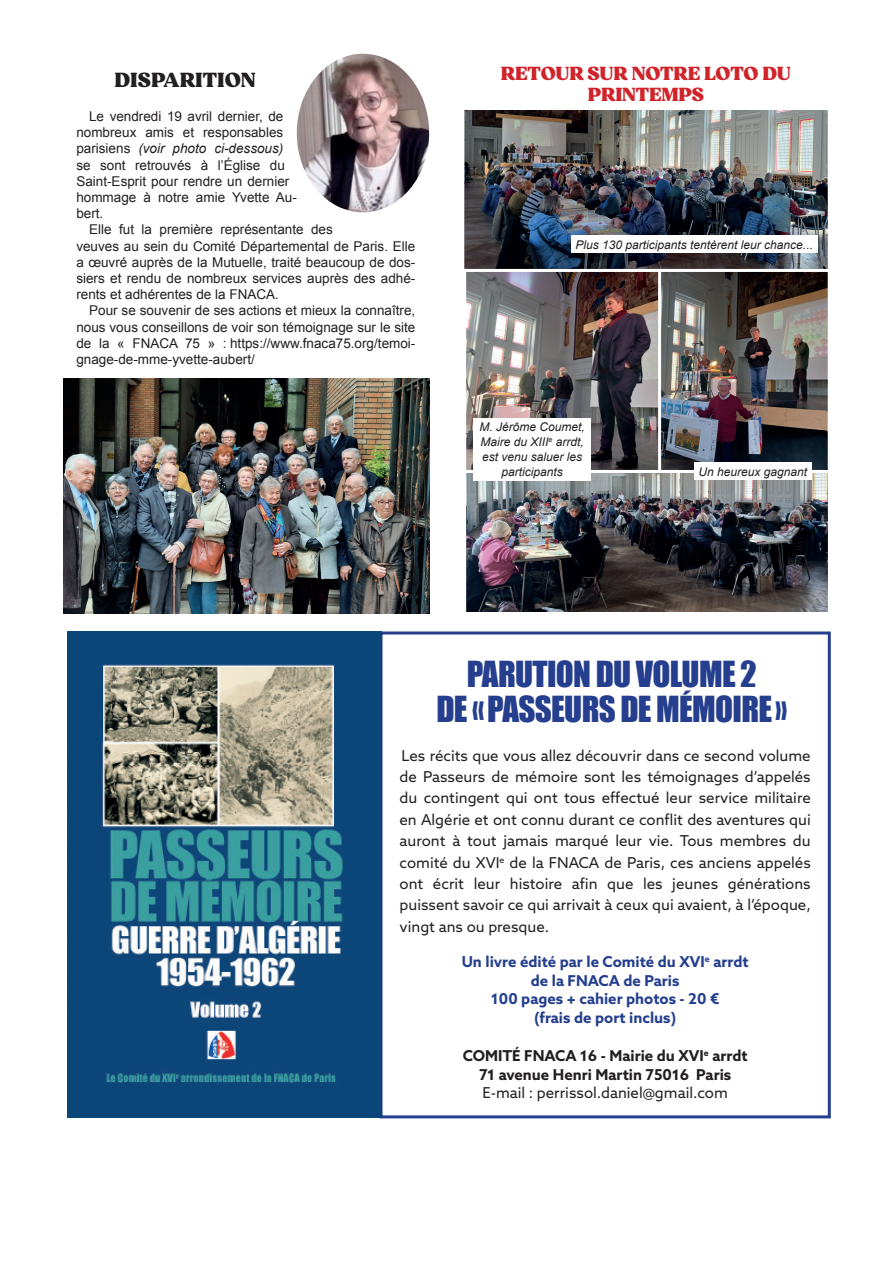
<style>
.page{position:relative;width:893px;height:1263px;background:#fff}
.page>*{position:absolute;margin:0;border:0;box-sizing:border-box;transform-origin:0 0}
.t1{font:33px/34.5px "Impact";letter-spacing:-.02em;color:#253f8e;text-align:center}
.t2{font:900 21px "Fields";color:#231f20}
.t3{font:900 19.5px/21px "Fields";letter-spacing:-.01em;color:#d1232a;text-align:center}
.t4{font:15px/21.5px "Azo Sans";color:#231f20;text-align:justify}
.t5{font:700 15px/18.8px "Azo Sans";color:#253f8e;text-align:center}
.t6{font:700 15px/18.8px "Azo Sans";color:#231f20;text-align:center}
.t7{font:13.5px/16.2px "Arial";color:#231f20}
.t8{font:italic 12px/15px "Arial";color:#231f20;text-align:center}
.s1{font-style:italic}
.s2{color:#fff}
</style>
<div class="page">
<img style="left:467px;top:273px;width:360px;height:338px">
<div style="left:463px;top:470px;width:368px;height:145px;border:3px solid #fff"></div>
<img style="left:465px;top:110px;width:362px;height:158px">
<div style="left:461px;top:95px;width:370px;height:177px;border:3px solid #fff"></div>
<div style="left:658px;top:269px;width:173px;height:204px;border:3px solid #fff"></div>
<div style="left:463px;top:269px;width:198px;height:204px;border:3px solid #fff"></div>
<div style="left:463px;top:53px;width:366px;height:57px;background:#fff"></div>
<div style="left:571px;top:236px;width:246px;height:17px;background:#fff"></div>
<div style="left:694px;top:463px;width:117px;height:17px;background:#fff"></div>
<div style="left:474px;top:418px;width:117px;height:62px;background:#fff"></div>
<div style="left:379px;top:631px;width:452px;height:487px;border:3px solid #253f8e"></div>
<img style="left:67px;top:631px;width:315px;height:486px">
<img style="left:297px;top:54px;width:132px;height:158px">
<img style="left:63px;top:378px;width:366px;height:235px">
<h2 class="t2" style="left:114px;top:67px;width:143px">DISPARITION</h2>
<p class="t7" style="left:76px;top:108px;width:222px;text-indent:13px">Le vendredi 19 avril dernier, de nombreux amis et responsables parisiens <span class="s1">(voir photo ci-dessous) </span>se sont retrouvés à l’Église du<br>Saint-Esprit pour rendre un dernier hommage à notre amie Yvette Au&shy;bert.</p>
<p class="t7" style="left:76px;top:222px;width:340px;text-indent:13px">Elle fut la première représentante des<br>veuves au sein du Comité Départemental de Paris. Elle a œuvré auprès de la Mutuelle, traité beaucoup de dos&shy;siers et rendu de nombreux services auprès des adhé&shy;rents et adhérentes de la FNACA.</p>
<p class="t7" style="left:76px;top:303px;width:341px;text-align:justify;text-indent:13px">Pour se souvenir de ses actions et mieux la connaître, nous vous conseillons de voir son témoignage sur le site de la « FNACA 75 » : https://www.fnaca75.org/temoi&shy;gnage-de-mme-yvette-aubert/</p>
<h3 class="t3" style="left:501px;top:64px;width:291px">RETOUR SUR NOTRE LOTO DU<br>PRINTEMPS</h3>
<p class="t8" style="left:575px;top:237px;width:239px">Plus 130 participants tentèrent leur chance...</p>
<p class="t8" style="left:480px;top:420px;width:107px">M. Jérôme Coumet,<br>Maire du XIII<sup>e</sup> arrdt, est venu saluer les participants</p>
<p class="t8" style="left:698px;top:464px;width:110px">Un heureux gagnant</p>
<h1 class="t1" style="left:436px;top:656px;width:352px">PARUTION DU <span class="s2">VOLUME 2<br></span>DE « PASSEURS DE MÉMOIRE »</h1>
<p class="t4" style="left:399px;top:744px;width:413px">Les récits que vous allez découvrir dans ce second volume de Passeurs de mémoire sont les témoignages d’appelés du contingent qui ont tous effectué leur service militaire en Algérie et ont connu durant ce conflit des aventures qui auront à tout jamais marqué leur vie. Tous membres du comité du XVI<sup>e</sup> de la FNACA de Paris, ces anciens appelés ont écrit leur histoire afin que les jeunes générations puissent savoir ce qui arrivait à ceux qui avaient, à l’époque, vingt ans ou presque.</p>
<p class="t5" style="left:462px;top:952px;width:288px">Un livre édité par le Comité du XVI<sup>e</sup> arrdt de la FNACA de Paris<br>100 pages + cahier photos - 20 €<br>(frais de port inclus)</p>
<p class="t6" style="left:463px;top:1046px;width:286px">COMITÉ FNACA 16 - Mairie du XVI<sup>e</sup> arrdt<br>71 avenue Henri Martin 75016 Paris</p>
<p class="t4" style="left:482px;top:1082px;width:247px">E-mail : perrissol.daniel@gmail.com</p>
</div>
